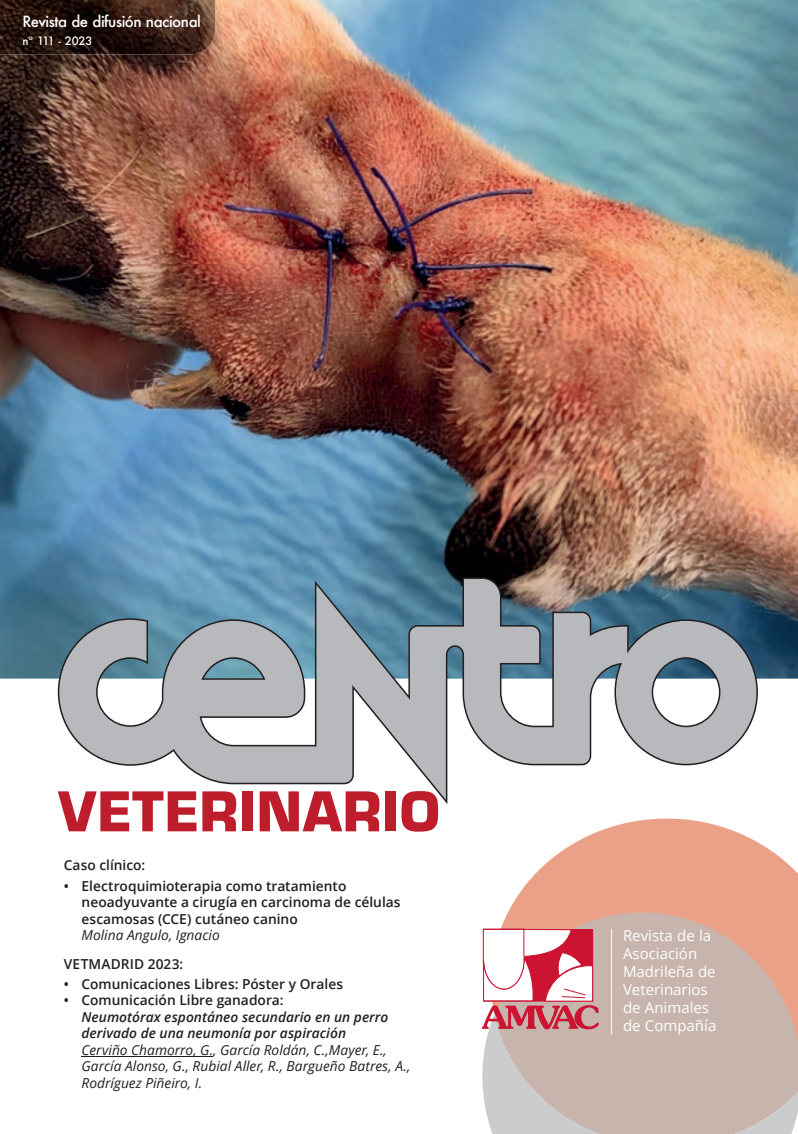
<style>
.page{position:relative;width:798px;height:1134px;background:#fff}
.page>*{position:absolute;margin:0;border:0;box-sizing:border-box;transform-origin:0 0}
.t1{font:15px/18px "Open Sans";color:#fff}
.t2{font:500 15px "Futura";letter-spacing:-.03em;color:#fff}
.t3{font:600 13.75px/16.5px "Open Sans";color:#231f20}
.t4{font:italic 13.75px/16.5px "Open Sans";color:#231f20}
.t5{font:italic 600 13.75px/16.5px "Open Sans";color:#231f20}
.t6{font:500 11.25px "Futura";color:#fff}
</style>
<div class="page">
<img style="left:0;top:0;width:797px;height:679px">
<svg style="left:491px;top:818px;width:306px;height:111px;fill:#eaa188"></svg>
<svg style="left:482px;top:1029px;width:12px;height:105px"></svg>
<svg style="left:494px;top:912px;width:303px;height:222px;background:#cbb5ac"></svg>
<svg style="left:481px;top:929px;width:117px;height:100px"></svg>
<svg style="left:61px;top:804px;width:135px;height:27px"></svg>
<svg style="left:202px;top:804px;width:34px;height:27px"></svg>
<div style="left:242px;top:791px;width:10px;height:40px;background:#be1d2c"></div>
<svg style="left:259px;top:804px;width:120px;height:27px"></svg>
<div style="left:385px;top:791px;width:11px;height:40px;background:#be1d2c"></div>
<svg style="left:401px;top:804px;width:37px;height:28px"></svg>
<hr style="left:611px;top:930px;width:1px;height:105px;background:#fff">
<img style="left:0;top:0;width:215px;height:54px">
<svg style="left:58px;top:577px;width:699px;height:227px"></svg>
<hr style="left:81px;top:1056px;width:132px;height:1px;background:#231f20">
<p class="t2" style="left:22px;top:11px;width:180px">Revista de difusión nacional</p>
<p class="t6" style="left:22px;top:33px;width:72px">nº 111 - 2023</p>
<p class="t3" style="left:64px;top:857px;width:83px">Caso clínico:</p>
<p class="t3" style="left:81px;top:877px;width:320px;text-indent:-18px">• Electroquimioterapia como tratamiento neoadyuvante a cirugía en carcinoma de células escamosas (CCE) cutáneo canino</p>
<p class="t4" style="left:81px;top:926px;width:140px">Molina Angulo, Ignacio</p>
<p class="t3" style="left:64px;top:955px;width:121px">VETMADRID 2023:</p>
<p class="t3" style="left:64px;top:975px;width:280px">• Comunicaciones Libres: Póster y Orales</p>
<p class="t3" style="left:64px;top:992px;width:221px">• Comunicación Libre ganadora:</p>
<p class="t5" style="left:81px;top:1008px;width:308px">Neumotórax espontáneo secundario en un perro derivado de una neumonía por aspiración</p>
<p class="t4" style="left:81px;top:1041px;width:330px">Cerviño Chamorro, G., García Roldán, C.,Mayer, E.,<br>García Alonso, G., Rubial Aller, R., Bargueño Batres, A.,<br>Rodríguez Piñeiro, I.</p>
<p class="t1" style="left:622px;top:926px;width:95px">Revista de la<br>Asociación<br>Madrileña de<br>Veterinarios de Animales de Compañía</p>
</div>
